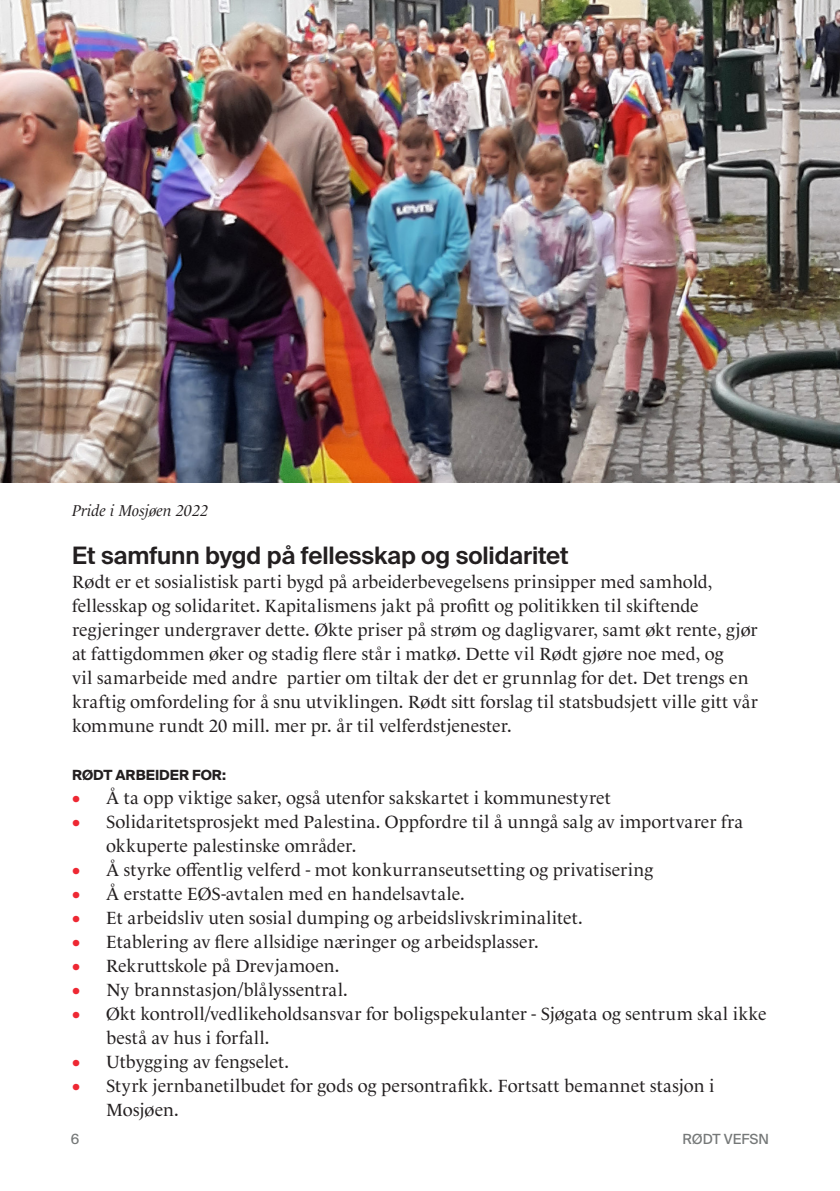
<style>
.page{position:relative;width:840px;height:1191px;background:#fff}
.page>*{position:absolute;margin:0;border:0;box-sizing:border-box;transform-origin:0 0}
.Underoverskrift{font:600 24px "Suisse Intl";letter-spacing:-.005em;color:#231f20}
.Brødtekst{font:18px/24px "Le Monde Livre Std";letter-spacing:.005em;color:#231f20}
.Kilde_og_bildetekst{font:italic 16px "Le Monde Livre Std";color:#231f20}
.Rødt_vil{font:700 14px "Suisse Intl";color:#231f20}
.t1{font:14px "Suisse Intl";color:#757878}
.s1{font-family:"Suisse Intl";color:#ee2833}
</style>
<div class="page">
<img style="left:0;top:0;width:839px;height:482px">
<p class="Kilde_og_bildetekst" style="left:72px;top:501px;width:138px">Pride i Mosjøen 2022</p>
<p class="Underoverskrift" style="left:72px;top:542px;width:498px">Et samfunn bygd på fellesskap og solidaritet</p>
<p class="Brødtekst" style="left:72px;top:570px;width:687px">Rødt er et sosialistisk parti bygd på arbeiderbevegelsens prinsipper med samhold, fellesskap og solidaritet. Kapitalismens jakt på profitt og politikken til skiftende regjeringer undergraver dette. Økte priser på strøm og dagligvarer, samt økt rente, gjør at fattigdommen øker og stadig flere står i matkø. Dette vil Rødt gjøre noe med, og<br>vil samarbeide med andre partier om tiltak der det er grunnlag for det. Det trengs en kraftig omfordeling for å snu utviklingen. Rødt sitt forslag til statsbudsjett ville gitt vår kommune rundt 20 mill. mer pr. år til velferdstjenester.</p>
<p class="Rødt_vil" style="left:72px;top:767px;width:155px">RØDT ARBEIDER FOR:</p>
<p class="Brødtekst" style="left:72px;top:786px;width:540px"><span class="s1">•</span> Å ta opp viktige saker, også utenfor sakskartet i kommunestyret</p>
<p class="Brødtekst" style="left:106px;top:810px;width:638px;text-indent:-34px"><span class="s1">•</span> Solidaritetsprosjekt med Palestina. Oppfordre til å unngå salg av importvarer fra okkuperte palestinske områder.</p>
<p class="Brødtekst" style="left:72px;top:858px;width:582px"><span class="s1">•</span> Å styrke offentlig velferd - mot konkurranseutsetting og privatisering</p>
<p class="Brødtekst" style="left:72px;top:882px;width:394px"><span class="s1">•</span> Å erstatte EØS-avtalen med en handelsavtale.</p>
<p class="Brødtekst" style="left:72px;top:906px;width:512px"><span class="s1">•</span> Et arbeidsliv uten sosial dumping og arbeidslivskriminalitet.</p>
<p class="Brødtekst" style="left:72px;top:930px;width:468px"><span class="s1">•</span> Etablering av flere allsidige næringer og arbeidsplasser.</p>
<p class="Brødtekst" style="left:72px;top:954px;width:268px"><span class="s1">•</span> Rekruttskole på Drevjamoen.</p>
<p class="Brødtekst" style="left:72px;top:978px;width:277px"><span class="s1">•</span> Ny brannstasjon/blålyssentral.</p>
<p class="Brødtekst" style="left:106px;top:1002px;width:661px;text-indent:-34px"><span class="s1">•</span> Økt kontroll/vedlikeholdsansvar for boligspekulanter - Sjøgata og sentrum skal ikke bestå av hus i forfall.</p>
<p class="Brødtekst" style="left:72px;top:1050px;width:218px"><span class="s1">•</span> Utbygging av fengselet.</p>
<p class="Brødtekst" style="left:106px;top:1074px;width:609px;text-indent:-34px"><span class="s1">•</span> Styrk jernbanetilbudet for gods og persontrafikk. Fortsatt bemannet stasjon i<br>Mosjøen.</p>
<p class="t1" style="left:71px;top:1130px;width:10px">6</p>
<p class="t1" style="left:682px;top:1130px;width:88px">RØDT VEFSN</p>
</div>
